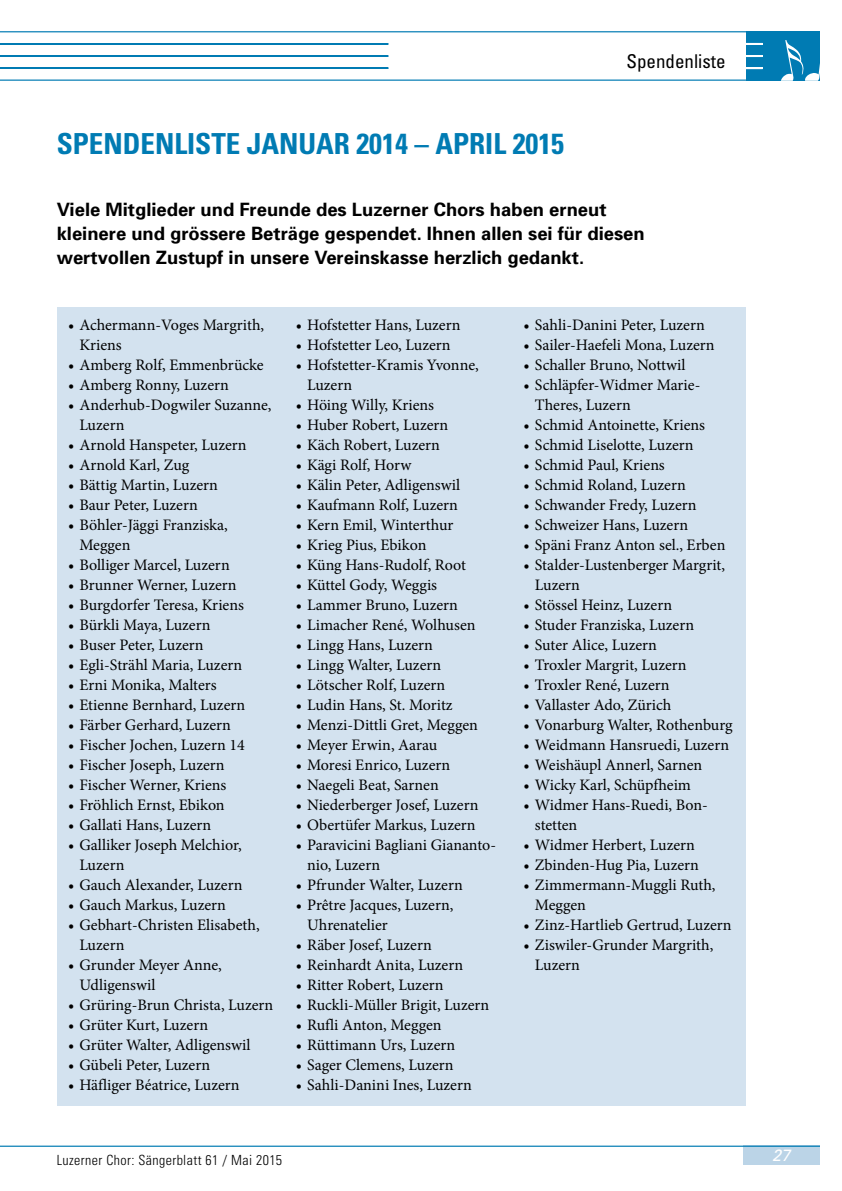
<style>
.page{position:relative;width:842px;height:1191px;background:#fff}
.page>*{position:absolute;margin:0;border:0;box-sizing:border-box;transform-origin:0 0}
.t1{font:700 condensed 29px "Univers";color:#007bb3}
.t2{font:condensed 19px "Univers";color:#000}
.t3{font:700 18.4px/24px "Univers";color:#000}
.t4{font:italic 16.4px "Univers";color:#fff}
.t5{font:16px/20px "Minion Pro";color:#000}
.t6{font:300 condensed 14px "Univers";letter-spacing:.03em;color:#000}
</style>
<div class="page">
<hr style="left:0;top:80px;width:819px;height:1px;background:#007bb3">
<div style="left:746px;top:31px;width:73px;height:50px;background:#007bb3"></div>
<svg style="left:781px;top:40px;width:38px;height:41px"></svg>
<svg style="left:746px;top:43px;width:17px;height:2px"></svg>
<svg style="left:746px;top:55px;width:17px;height:2px"></svg>
<svg style="left:746px;top:67px;width:17px;height:2px"></svg>
<hr style="left:0;top:43px;width:388px;height:2px;background:#007bb3">
<hr style="left:0;top:31px;width:819px;height:1px;background:#007bb3">
<hr style="left:0;top:55px;width:388px;height:2px;background:#007bb3">
<hr style="left:0;top:67px;width:388px;height:2px;background:#007bb3">
<div style="left:57px;top:307px;width:689px;height:798px;background:#d3e2ef"></div>
<div style="left:743px;top:1145px;width:76px;height:20px;background:#bbd4e7"></div>
<hr style="left:0;top:1145px;width:819px;height:1px;background:#007bb3">
<h1 class="t1" style="left:57px;top:126px;width:509px">SPENDENLISTE JANUAR 2014 – APRIL 2015</h1>
<p class="t2" style="left:626px;top:50px;width:101px">Spendenliste</p>
<p class="t3" style="left:57px;top:197px;width:589px">Viele Mitglieder und Freunde des Luzerner Chors haben erneut kleinere und grössere Beträge gespendet. Ihnen allen sei für diesen wertvollen Zustupf in unsere Vereinskasse herzlich gedankt.</p>
<p class="t5" style="left:79px;top:315px;width:186px;text-indent:-11px">• Achermann-Voges Margrith,<br>Kriens</p>
<p class="t5" style="left:68px;top:355px;width:197px">• Amberg Rolf, Emmenbrücke</p>
<p class="t5" style="left:68px;top:375px;width:162px">• Amberg Ronny, Luzern</p>
<p class="t5" style="left:79px;top:395px;width:194px;text-indent:-11px">• Anderhub-Dogwiler Suzanne,<br>Luzern</p>
<p class="t5" style="left:68px;top:435px;width:180px">• Arnold Hanspeter, Luzern</p>
<p class="t5" style="left:68px;top:455px;width:123px">• Arnold Karl, Zug</p>
<p class="t5" style="left:68px;top:475px;width:152px">• Bättig Martin, Luzern</p>
<p class="t5" style="left:68px;top:495px;width:131px">• Baur Peter, Luzern</p>
<p class="t5" style="left:79px;top:515px;width:150px;text-indent:-11px">• Böhler-Jäggi Franziska,<br>Meggen</p>
<p class="t5" style="left:68px;top:555px;width:163px">• Bolliger Marcel, Luzern</p>
<p class="t5" style="left:68px;top:575px;width:170px">• Brunner Werner, Luzern</p>
<p class="t5" style="left:68px;top:595px;width:177px">• Burgdorfer Teresa, Kriens</p>
<p class="t5" style="left:68px;top:615px;width:144px">• Bürkli Maya, Luzern</p>
<p class="t5" style="left:68px;top:635px;width:137px">• Buser Peter, Luzern</p>
<p class="t5" style="left:68px;top:655px;width:176px">• Egli-Strähl Maria, Luzern</p>
<p class="t5" style="left:68px;top:675px;width:150px">• Erni Monika, Malters</p>
<p class="t5" style="left:68px;top:695px;width:179px">• Etienne Bernhard, Luzern</p>
<p class="t5" style="left:68px;top:715px;width:164px">• Färber Gerhard, Luzern</p>
<p class="t5" style="left:68px;top:735px;width:178px">• Fischer Jochen, Luzern 14</p>
<p class="t5" style="left:68px;top:755px;width:158px">• Fischer Joseph, Luzern</p>
<p class="t5" style="left:68px;top:775px;width:160px">• Fischer Werner, Kriens</p>
<p class="t5" style="left:68px;top:795px;width:158px">• Fröhlich Ernst, Ebikon</p>
<p class="t5" style="left:68px;top:815px;width:145px">• Gallati Hans, Luzern</p>
<p class="t5" style="left:79px;top:835px;width:164px;text-indent:-11px">• Galliker Joseph Melchior,<br>Luzern</p>
<p class="t5" style="left:68px;top:875px;width:176px">• Gauch Alexander, Luzern</p>
<p class="t5" style="left:68px;top:895px;width:159px">• Gauch Markus, Luzern</p>
<p class="t5" style="left:79px;top:915px;width:182px;text-indent:-11px">• Gebhart-Christen Elisabeth,<br>Luzern</p>
<p class="t5" style="left:79px;top:955px;width:144px;text-indent:-11px">• Grunder Meyer Anne,<br>Udligenswil</p>
<p class="t5" style="left:68px;top:995px;width:207px">• Grüring-Brun Christa, Luzern</p>
<p class="t5" style="left:68px;top:1015px;width:142px">• Grüter Kurt, Luzern</p>
<p class="t5" style="left:68px;top:1035px;width:184px">• Grüter Walter, Adligenswil</p>
<p class="t5" style="left:68px;top:1055px;width:144px">• Gübeli Peter, Luzern</p>
<p class="t5" style="left:68px;top:1075px;width:173px">• Häfliger Béatrice, Luzern</p>
<p class="t5" style="left:296px;top:315px;width:166px">• Hofstetter Hans, Luzern</p>
<p class="t5" style="left:296px;top:335px;width:156px">• Hofstetter Leo, Luzern</p>
<p class="t5" style="left:307px;top:355px;width:173px;text-indent:-11px">• Hofstetter-Kramis Yvonne,<br>Luzern</p>
<p class="t5" style="left:296px;top:395px;width:140px">• Höing Willy, Kriens</p>
<p class="t5" style="left:296px;top:415px;width:154px">• Huber Robert, Luzern</p>
<p class="t5" style="left:296px;top:435px;width:146px">• Käch Robert, Luzern</p>
<p class="t5" style="left:296px;top:455px;width:117px">• Kägi Rolf, Horw</p>
<p class="t5" style="left:296px;top:475px;width:166px">• Kälin Peter, Adligenswil</p>
<p class="t5" style="left:296px;top:495px;width:164px">• Kaufmann Rolf, Luzern</p>
<p class="t5" style="left:296px;top:515px;width:159px">• Kern Emil, Winterthur</p>
<p class="t5" style="left:296px;top:535px;width:132px">• Krieg Pius, Ebikon</p>
<p class="t5" style="left:296px;top:555px;width:172px">• Küng Hans-Rudolf, Root</p>
<p class="t5" style="left:296px;top:575px;width:143px">• Küttel Gody, Weggis</p>
<p class="t5" style="left:296px;top:595px;width:164px">• Lammer Bruno, Luzern</p>
<p class="t5" style="left:296px;top:615px;width:181px">• Limacher René, Wolhusen</p>
<p class="t5" style="left:296px;top:635px;width:139px">• Lingg Hans, Luzern</p>
<p class="t5" style="left:296px;top:655px;width:147px">• Lingg Walter, Luzern</p>
<p class="t5" style="left:296px;top:675px;width:151px">• Lötscher Rolf, Luzern</p>
<p class="t5" style="left:296px;top:695px;width:158px">• Ludin Hans, St. Moritz</p>
<p class="t5" style="left:296px;top:715px;width:184px">• Menzi-Dittli Gret, Meggen</p>
<p class="t5" style="left:296px;top:735px;width:143px">• Meyer Erwin, Aarau</p>
<p class="t5" style="left:296px;top:755px;width:156px">• Moresi Enrico, Luzern</p>
<p class="t5" style="left:296px;top:775px;width:144px">• Naegeli Beat, Sarnen</p>
<p class="t5" style="left:296px;top:795px;width:184px">• Niederberger Josef, Luzern</p>
<p class="t5" style="left:296px;top:815px;width:181px">• Obertüfer Markus, Luzern</p>
<p class="t5" style="left:307px;top:835px;width:190px;text-indent:-11px">• Paravicini Bagliani Giananto&shy;nio, Luzern</p>
<p class="t5" style="left:296px;top:875px;width:168px">• Pfrunder Walter, Luzern</p>
<p class="t5" style="left:307px;top:895px;width:148px;text-indent:-11px">• Prêtre Jacques, Luzern,<br>Uhrenatelier</p>
<p class="t5" style="left:296px;top:935px;width:137px">• Räber Josef, Luzern</p>
<p class="t5" style="left:296px;top:955px;width:169px">• Reinhardt Anita, Luzern</p>
<p class="t5" style="left:296px;top:975px;width:149px">• Ritter Robert, Luzern</p>
<p class="t5" style="left:296px;top:995px;width:195px">• Ruckli-Müller Brigit, Luzern</p>
<p class="t5" style="left:296px;top:1015px;width:147px">• Rufli Anton, Meggen</p>
<p class="t5" style="left:296px;top:1035px;width:161px">• Rüttimann Urs, Luzern</p>
<p class="t5" style="left:296px;top:1055px;width:159px">• Sager Clemens, Luzern</p>
<p class="t5" style="left:296px;top:1075px;width:178px">• Sahli-Danini Ines, Luzern</p>
<p class="t5" style="left:523px;top:315px;width:183px">• Sahli-Danini Peter, Luzern</p>
<p class="t5" style="left:523px;top:335px;width:193px">• Sailer-Haefeli Mona, Luzern</p>
<p class="t5" style="left:523px;top:355px;width:164px">• Schaller Bruno, Nottwil</p>
<p class="t5" style="left:535px;top:375px;width:167px;text-indent:-11px">• Schläpfer-Widmer Marie-<br>Theres, Luzern</p>
<p class="t5" style="left:523px;top:415px;width:183px">• Schmid Antoinette, Kriens</p>
<p class="t5" style="left:523px;top:435px;width:172px">• Schmid Liselotte, Luzern</p>
<p class="t5" style="left:523px;top:455px;width:143px">• Schmid Paul, Kriens</p>
<p class="t5" style="left:523px;top:475px;width:164px">• Schmid Roland, Luzern</p>
<p class="t5" style="left:523px;top:495px;width:175px">• Schwander Fredy, Luzern</p>
<p class="t5" style="left:523px;top:515px;width:166px">• Schweizer Hans, Luzern</p>
<p class="t5" style="left:523px;top:535px;width:203px">• Späni Franz Anton sel., Erben</p>
<p class="t5" style="left:535px;top:555px;width:192px;text-indent:-11px">• Stalder-Lustenberger Margrit,<br>Luzern</p>
<p class="t5" style="left:523px;top:595px;width:150px">• Stössel Heinz, Luzern</p>
<p class="t5" style="left:523px;top:615px;width:172px">• Studer Franziska, Luzern</p>
<p class="t5" style="left:523px;top:635px;width:135px">• Suter Alice, Luzern</p>
<p class="t5" style="left:523px;top:655px;width:165px">• Troxler Margrit, Luzern</p>
<p class="t5" style="left:523px;top:675px;width:148px">• Troxler René, Luzern</p>
<p class="t5" style="left:523px;top:695px;width:149px">• Vallaster Ado, Zürich</p>
<p class="t5" style="left:523px;top:715px;width:211px">• Vonarburg Walter, Rothenburg</p>
<p class="t5" style="left:523px;top:735px;width:207px">• Weidmann Hansruedi, Luzern</p>
<p class="t5" style="left:523px;top:755px;width:180px">• Weishäupl Annerl, Sarnen</p>
<p class="t5" style="left:523px;top:775px;width:169px">• Wicky Karl, Schüpfheim</p>
<p class="t5" style="left:535px;top:795px;width:175px;text-indent:-11px">• Widmer Hans-Ruedi, Bon&shy;stetten</p>
<p class="t5" style="left:523px;top:835px;width:173px">• Widmer Herbert, Luzern</p>
<p class="t5" style="left:523px;top:855px;width:177px">• Zbinden-Hug Pia, Luzern</p>
<p class="t5" style="left:535px;top:875px;width:182px;text-indent:-11px">• Zimmermann-Muggli Ruth,<br>Meggen</p>
<p class="t5" style="left:523px;top:915px;width:210px">• Zinz-Hartlieb Gertrud, Luzern</p>
<p class="t5" style="left:535px;top:935px;width:180px;text-indent:-11px">• Ziswiler-Grunder Margrith,<br>Luzern</p>
<p class="t6" style="left:57px;top:1151px;width:227px">Luzerner Chor: Sängerblatt 61 / Mai 2015</p>
<p class="t4" style="left:772px;top:1145px;width:20px">27</p>
</div>
